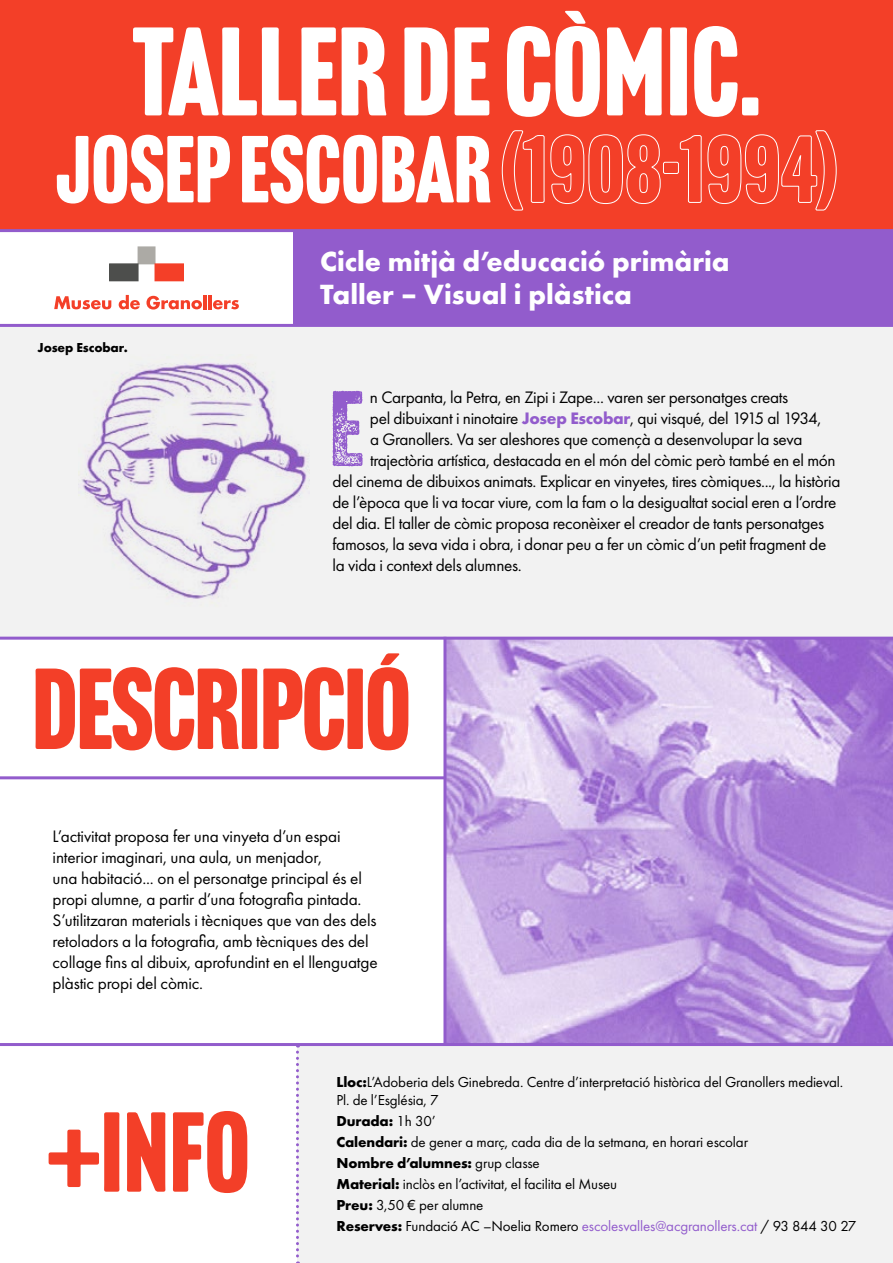
<style>
.page{position:relative;width:893px;height:1263px;background:#fff}
.page>*{position:absolute;margin:0;border:0;box-sizing:border-box;transform-origin:0 0}
.t1{font:123px "Headline Gothic ATF Round";color:#fff}
.t2{font:112.5px "Headline Gothic ATF Round";letter-spacing:-.015em;color:#f33f28}
.t3{font:111px "Headline Gothic ATF Round";color:#f33f28}
.t4{font:104.7px "Headline Gothic ATF Rough No.2";color:#925ccc}
.t5{font:93px "Headline Gothic ATF Round";color:#fff}
.t6{font:700 28.8px/33px "Futura PT";color:#fff}
.t7{font:17.25px/21px "Futura PT";letter-spacing:-.02em;color:#000}
.t8{font:15px/21px "Futura PT";letter-spacing:-.01em;color:#000}
.t9{font:700 13.5px "Futura PT";letter-spacing:-.01em;color:#000}
.s1{font-weight:700;color:#925ccc}
.s2{font-weight:700}
.s3{color:#925ccc}
</style>
<div class="page">
<div style="left:293px;top:229px;width:600px;height:98px;background:#925ccc"></div>
<div style="left:297px;top:1046px;width:596px;height:217px;background:#f2f2f2"></div>
<div style="left:0;top:325px;width:893px;height:313px;background:#f2f2f2"></div>
<div style="left:0;top:0;width:893px;height:231px;background:#f33f28"></div>
<hr style="left:0;top:229px;width:893px;height:3px;background:#925ccc">
<img style="left:446px;top:640px;width:447px;height:403px">
<hr style="left:443px;top:637px;width:3px;height:407px;background:#925ccc">
<hr style="left:0;top:776px;width:444px;height:3px;background:#925ccc">
<hr style="left:0;top:1043px;width:893px;height:3px;background:#925ccc">
<svg style="left:296px;top:1046px;width:3px;height:217px"></svg>
<hr style="left:0;top:324px;width:893px;height:3px;background:#925ccc">
<hr style="left:0;top:637px;width:893px;height:3px;background:#925ccc">
<div style="left:138px;top:247px;width:17px;height:17px;background:#acaaa5"></div>
<div style="left:155px;top:264px;width:28px;height:17px;background:#f43f28"></div>
<div style="left:155px;top:264px;width:29px;height:17px;border:1px solid #f43f28"></div>
<div style="left:110px;top:264px;width:28px;height:17px;background:#4d4e4c"></div>
<div style="left:109px;top:264px;width:29px;height:17px;border:1px solid #4d4e4c"></div>
<svg style="left:54px;top:296px;width:57px;height:13px"></svg>
<svg style="left:119px;top:295px;width:21px;height:14px"></svg>
<svg style="left:146px;top:296px;width:56px;height:13px"></svg>
<hr style="left:203px;top:295px;width:3px;height:14px;background:#f43f28">
<hr style="left:208px;top:295px;width:4px;height:14px;background:#f43f28">
<svg style="left:213px;top:300px;width:26px;height:9px"></svg>
<img style="left:78px;top:363px;width:232px;height:236px">
<h1 class="t1" style="left:132px;top:0;width:631px">TALLER DE CÒMIC.</h1>
<h3 class="t5" style="left:56px;top:115px;width:783px">JOSEP ESCOBAR(1908-1994)</h3>
<h3 class="t6" style="left:320px;top:244px;width:411px">Cicle mitjà d’educació primària<br>Taller – Visual i plàstica</h3>
<p class="t9" style="left:38px;top:338px;width:92px">Josep Escobar.</p>
<h3 class="t4" style="left:330px;top:367px;width:36px">E</h3>
<p class="t7" style="left:370px;top:387px;width:420px">n Carpanta, la Petra, en Zipi i Zape... varen ser personatges creats</p>
<p class="t7" style="left:370px;top:408px;width:453px">pel dibuixant i ninotaire <span class="s1">Josep Escobar</span>, qui visqué, del 1915 al 1934,</p>
<p class="t7" style="left:370px;top:429px;width:434px">a Granollers. Va ser aleshores que començà a desenvolupar la seva</p>
<p class="t7" style="left:370px;top:450px;width:467px">trajectòria artística, destacada en el món del còmic però també en el món</p>
<p class="t7" style="left:332px;top:471px;width:510px">del cinema de dibuixos animats. Explicar en vinyetes, tires còmiques..., la història</p>
<p class="t7" style="left:332px;top:492px;width:505px">de l’època que li va tocar viure, com la fam o la desigualtat social eren a l’ordre</p>
<p class="t7" style="left:332px;top:513px;width:493px">del dia. El taller de còmic proposa reconèixer el creador de tants personatges</p>
<p class="t7" style="left:332px;top:534px;width:495px">famosos, la seva vida i obra, i donar peu a fer un còmic d’un petit fragment de</p>
<p class="t7" style="left:332px;top:555px;width:191px">la vida i context dels alumnes.</p>
<h2 class="t2" style="left:32px;top:643px;width:381px">DESCRIPCIÓ</h2>
<p class="t7" style="left:53px;top:826px;width:327px">L’activitat proposa fer una vinyeta d’un espai interior imaginari, una aula, un menjador,<br>una habitació... on el personatge principal és el propi alumne, a partir d’una fotografia pintada.<br>S’utilitzaran materials i tècniques que van des dels retoladors a la fotografia, amb tècniques des del collage fins al dibuix, aprofundint en el llenguatge plàstic propi del còmic.</p>
<h3 class="t3" style="left:47px;top:1087px;width:205px">+INFO</h3>
<p class="t8" style="left:336px;top:1073px;width:508px;line-height:18px"><span class="s2">Lloc:</span>L’Adoberia dels Ginebreda. Centre d’interpretació històrica del Granollers medieval.<br>Pl. de l’Església, 7</p>
<p class="t8" style="left:336px;top:1111px;width:521px"><span class="s2">Durada:</span> 1h 30’<br><span class="s2">Calendari:</span> de gener a març, cada dia de la setmana, en horari escolar<br><span class="s2">Nombre d’alumnes:</span> grup classe<br><span class="s2">Material:</span> inclòs en l’activitat, el facilita el Museu<br><span class="s2">Preu:</span> 3,50 € per alumne<br><span class="s2">Reserves:</span> Fundació AC –Noelia Romero <span class="s3">escolesvalles@acgranollers.cat</span> / 93 844 30 27</p>
</div>
